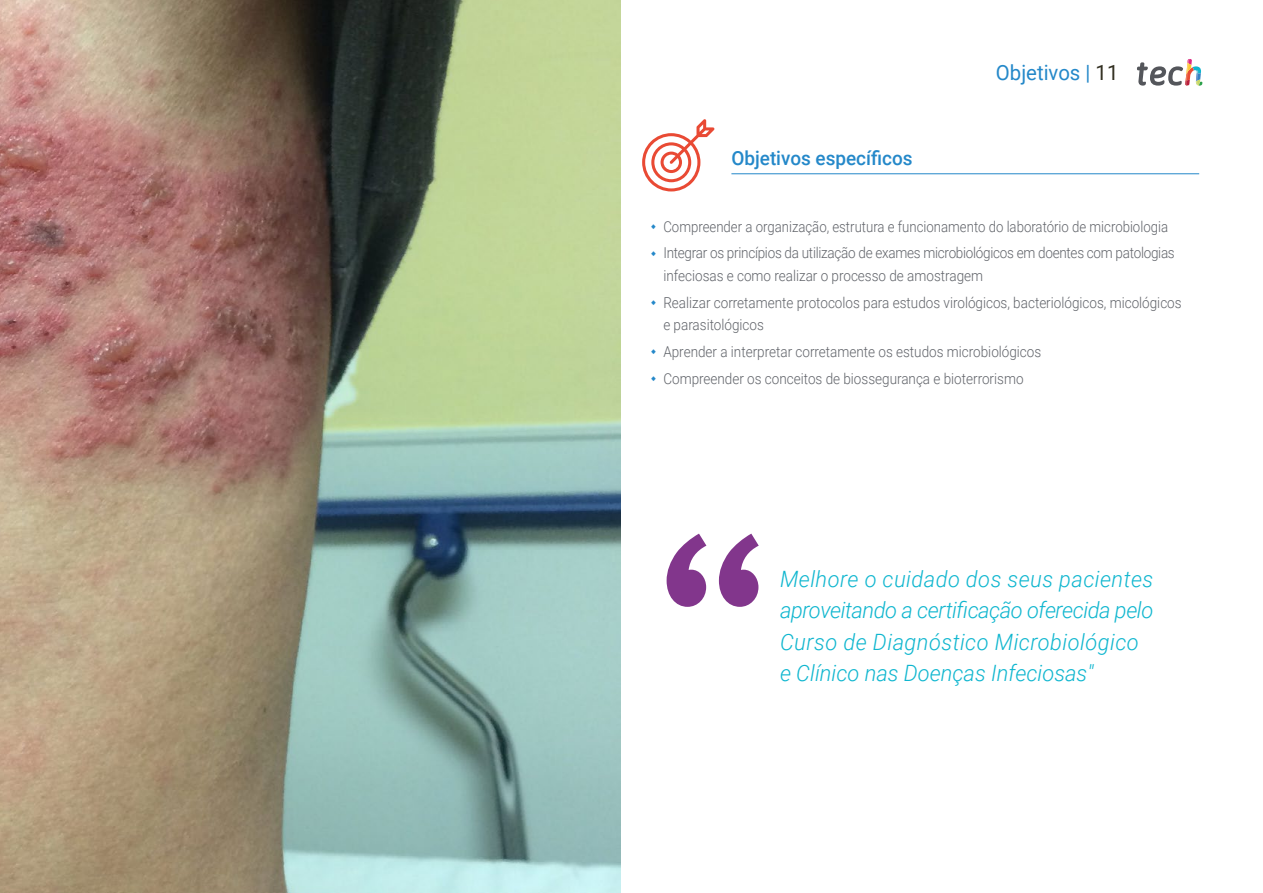
<style>
.page{position:relative;width:1263px;height:893px;background:#fff}
.page>*{position:absolute;margin:0;border:0;box-sizing:border-box;transform-origin:0 0}
.t1{font:italic 300 22.5px/31.5px "Roboto";letter-spacing:.005em;color:#0fb6cf}
.t2{font:21px "Roboto";color:#2488c9}
.t3{font:500 19.5px "Roboto";color:#2488c9}
.t4{font:300 15px/26.7px "Roboto";color:#61646a;scale:.9 1}
.t5{font:300 15px/26.7px "Roboto";letter-spacing:-.02em;color:#61646a;scale:.88 1}
.s1{color:#312e20}
</style>
<div class="page">
<svg style="left:642px;top:119px;width:72px;height:72px"></svg>
<hr style="left:731px;top:173px;width:468px;height:1px;background:#2488c9">
<svg style="left:1137px;top:59px;width:65px;height:27px"></svg>
<img style="left:0;top:0;width:621px;height:893px">
<svg style="left:667px;top:534px;width:92px;height:73px"></svg>
<h3 class="t3" style="left:731px;top:144px;width:183px">Objetivos específicos</h3>
<h2 class="t2" style="left:996px;top:57px;width:124px">Objetivos | <span class="s1">11</span></h2>
<p class="t5" style="left:663px;top:212px;width:583px">Compreender a organização, estrutura e funcionamento do laboratório de microbiologia<br>Integrar os princípios da utilização de exames microbiológicos em doentes com patologias</p>
<p class="t4" style="left:663px;top:262px;width:577px">infeciosas e como realizar o processo de amostragem<br>Realizar corretamente protocolos para estudos virológicos, bacteriológicos, micológicos</p>
<p class="t4" style="left:663px;top:311px;width:421px">e parasitológicos<br>Aprender a interpretar corretamente os estudos microbiológicos<br>Compreender os conceitos de biossegurança e bioterrorismo</p>
<h1 class="t1" style="left:780px;top:562px;width:375px">Melhore o cuidado dos seus pacientes aproveitando a certificação oferecida pelo Curso de Diagnóstico Microbiológico e Clínico nas Doenças Infeciosas"</h1>
</div>
